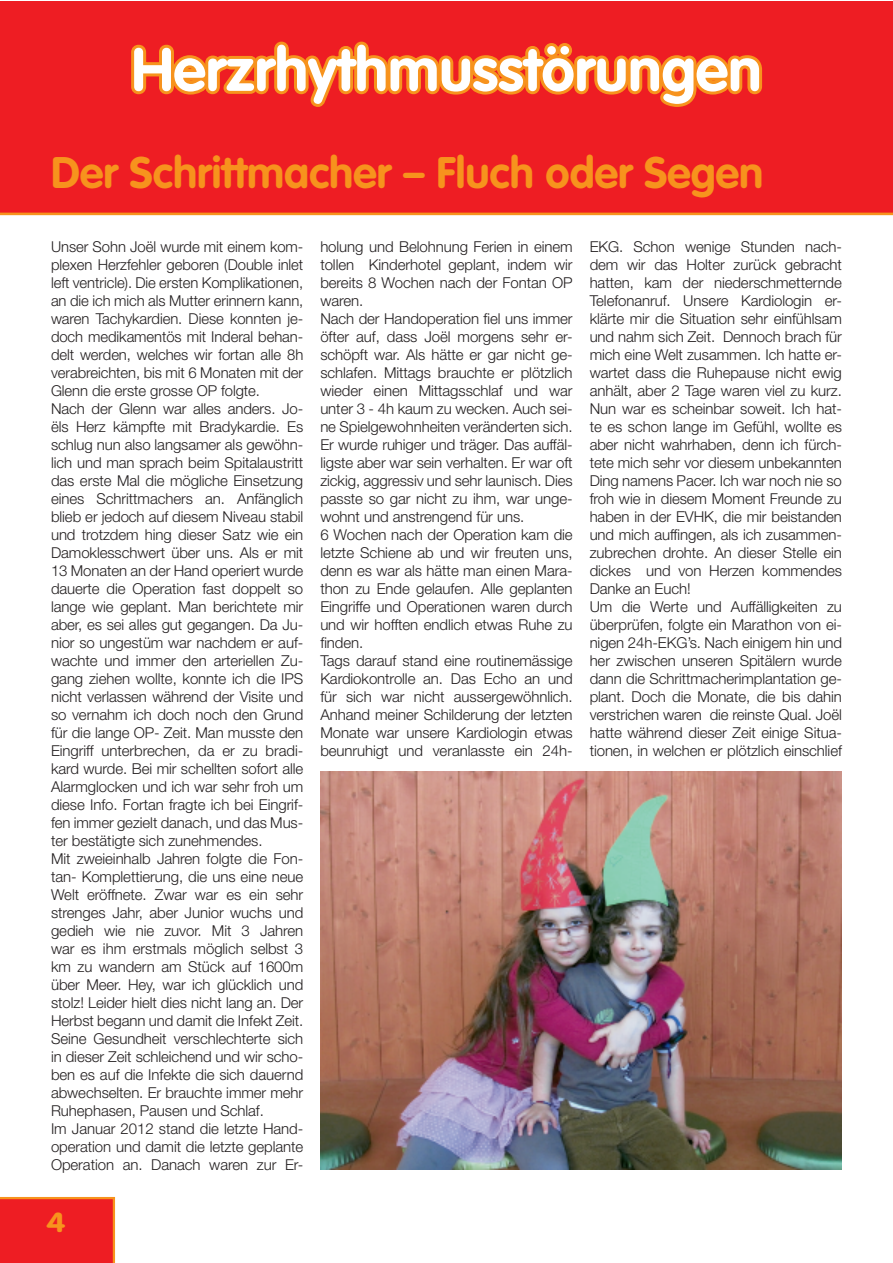
<style>
.page{position:relative;width:893px;height:1263px;background:#fff}
.page>*{position:absolute;margin:0;border:0;box-sizing:border-box;transform-origin:0 0}
.t1{font:700 60px "VAG Rounded Std";color:#fff}
.t2{font:700 43.5px "VAG Rounded Std";color:#f7931d}
.t3{font:700 27px "VAG Rounded Std";color:#f7931d;scale:1.26 1}
.t4{font:300 15px/18px "Helvetica Neue LT Std";letter-spacing:-.005em;color:#231f20}
</style>
<div class="page">
<div style="left:0;top:1px;width:892px;height:212px;background:#ee1d23"></div>
<svg style="left:0;top:1197px;width:115px;height:66px;background:#ee2322"></svg>
<hr style="left:0;top:213px;width:892px;height:2px;background:#f7931d">
<svg style="left:131px;top:41px;width:632px;height:66px"></svg>
<img style="left:320px;top:772px;width:522px;height:397px">
<h1 class="t1" style="left:131px;top:35px;width:632px">Herzrhythmusstörungen</h1>
<h2 class="t2" style="left:51px;top:147px;width:714px">Der Schrittmacher – Fluch oder Segen</h2>
<p class="t4" style="left:51px;top:237px;width:254px">Unser Sohn Joël wurde mit einem kom&shy;plexen Herzfehler geboren (Double inlet left ventricle). Die ersten Komplikationen, an die ich mich als Mutter erinnern kann, waren Tachykardien. Diese konnten je&shy;doch medikamentös mit Inderal behan&shy;delt werden, welches wir fortan alle 8h verabreichten, bis mit 6 Monaten mit der Glenn die erste grosse OP folgte.<br>Nach der Glenn war alles anders. Jo&shy;ëls Herz kämpfte mit Bradykardie. Es schlug nun also langsamer als gewöhn&shy;lich und man sprach beim Spitalaustritt das erste Mal die mögliche Einsetzung eines Schrittmachers an. Anfänglich blieb er jedoch auf diesem Niveau stabil und trotzdem hing dieser Satz wie ein Damoklesschwert über uns. Als er mit 13 Monaten an der Hand operiert wurde dauerte die Operation fast doppelt so lange wie geplant. Man berichtete mir aber, es sei alles gut gegangen. Da Ju&shy;nior so ungestüm war nachdem er auf&shy;wachte und immer den arteriellen Zu&shy;gang ziehen wollte, konnte ich die IPS nicht verlassen während der Visite und so vernahm ich doch noch den Grund für die lange OP- Zeit. Man musste den Eingriff unterbrechen, da er zu bradi&shy;kard wurde. Bei mir schellten sofort alle Alarmglocken und ich war sehr froh um diese Info. Fortan fragte ich bei Eingrif&shy;fen immer gezielt danach, und das Mus&shy;ter bestätigte sich zunehmendes.<br>Mit zweieinhalb Jahren folgte die Fon&shy;tan- Komplettierung, die uns eine neue Welt eröffnete. Zwar war es ein sehr strenges Jahr, aber Junior wuchs und gedieh wie nie zuvor. Mit 3 Jahren war es ihm erstmals möglich selbst 3 km zu wandern am Stück auf 1600m über Meer. Hey, war ich glücklich und stolz! Leider hielt dies nicht lang an. Der Herbst begann und damit die Infekt Zeit.<br>Seine Gesundheit verschlechterte sich in dieser Zeit schleichend und wir scho&shy;ben es auf die Infekte die sich dauernd abwechselten. Er brauchte immer mehr Ruhephasen, Pausen und Schlaf.<br>Im Januar 2012 stand die letzte Hand&shy;operation und damit die letzte geplante Operation an. Danach waren zur Er-</p>
<p class="t4" style="left:320px;top:237px;width:254px">holung und Belohnung Ferien in einem tollen Kinderhotel geplant, indem wir bereits 8 Wochen nach der Fontan OP waren.<br>Nach der Handoperation fiel uns immer öfter auf, dass Joël morgens sehr er&shy;schöpft war. Als hätte er gar nicht ge&shy;schlafen. Mittags brauchte er plötzlich wieder einen Mittagsschlaf und war unter 3 - 4h kaum zu wecken. Auch sei&shy;ne Spielgewohnheiten veränderten sich.<br>Er wurde ruhiger und träger. Das auffäl&shy;ligste aber war sein verhalten. Er war oft zickig, aggressiv und sehr launisch. Dies passte so gar nicht zu ihm, war unge&shy;wohnt und anstrengend für uns.<br>6 Wochen nach der Operation kam die letzte Schiene ab und wir freuten uns, denn es war als hätte man einen Mara&shy;thon zu Ende gelaufen. Alle geplanten Eingriffe und Operationen waren durch und wir hofften endlich etwas Ruhe zu finden.<br>Tags darauf stand eine routinemässige Kardiokontrolle an. Das Echo an und für sich war nicht aussergewöhnlich.<br>Anhand meiner Schilderung der letzten Monate war unsere Kardiologin etwas beunruhigt und veranlasste ein 24h-</p>
<p class="t4" style="left:590px;top:237px;width:254px">EKG. Schon wenige Stunden nach&shy;dem wir das Holter zurück gebracht hatten, kam der niederschmetternde Telefonanruf. Unsere Kardiologin er&shy;klärte mir die Situation sehr einfühlsam und nahm sich Zeit. Dennoch brach für mich eine Welt zusammen. Ich hatte er&shy;wartet dass die Ruhepause nicht ewig anhält, aber 2 Tage waren viel zu kurz.<br>Nun war es scheinbar soweit. Ich hat&shy;te es schon lange im Gefühl, wollte es aber nicht wahrhaben, denn ich fürch&shy;tete mich sehr vor diesem unbekannten Ding namens Pacer. Ich war noch nie so froh wie in diesem Moment Freunde zu haben in der EVHK, die mir beistanden und mich auffingen, als ich zusammen&shy;zubrechen drohte. An dieser Stelle ein dickes und von Herzen kommendes Danke an Euch!<br>Um die Werte und Auffälligkeiten zu überprüfen, folgte ein Marathon von ei&shy;nigen 24h-EKG’s. Nach einigem hin und her zwischen unseren Spitälern wurde dann die Schrittmacherimplantation ge&shy;plant. Doch die Monate, die bis dahin verstrichen waren die reinste Qual. Joël hatte während dieser Zeit einige Situa&shy;tionen, in welchen er plötzlich einschlief</p>
<h3 class="t3" style="left:46px;top:1206px;width:17px">4</h3>
</div>
